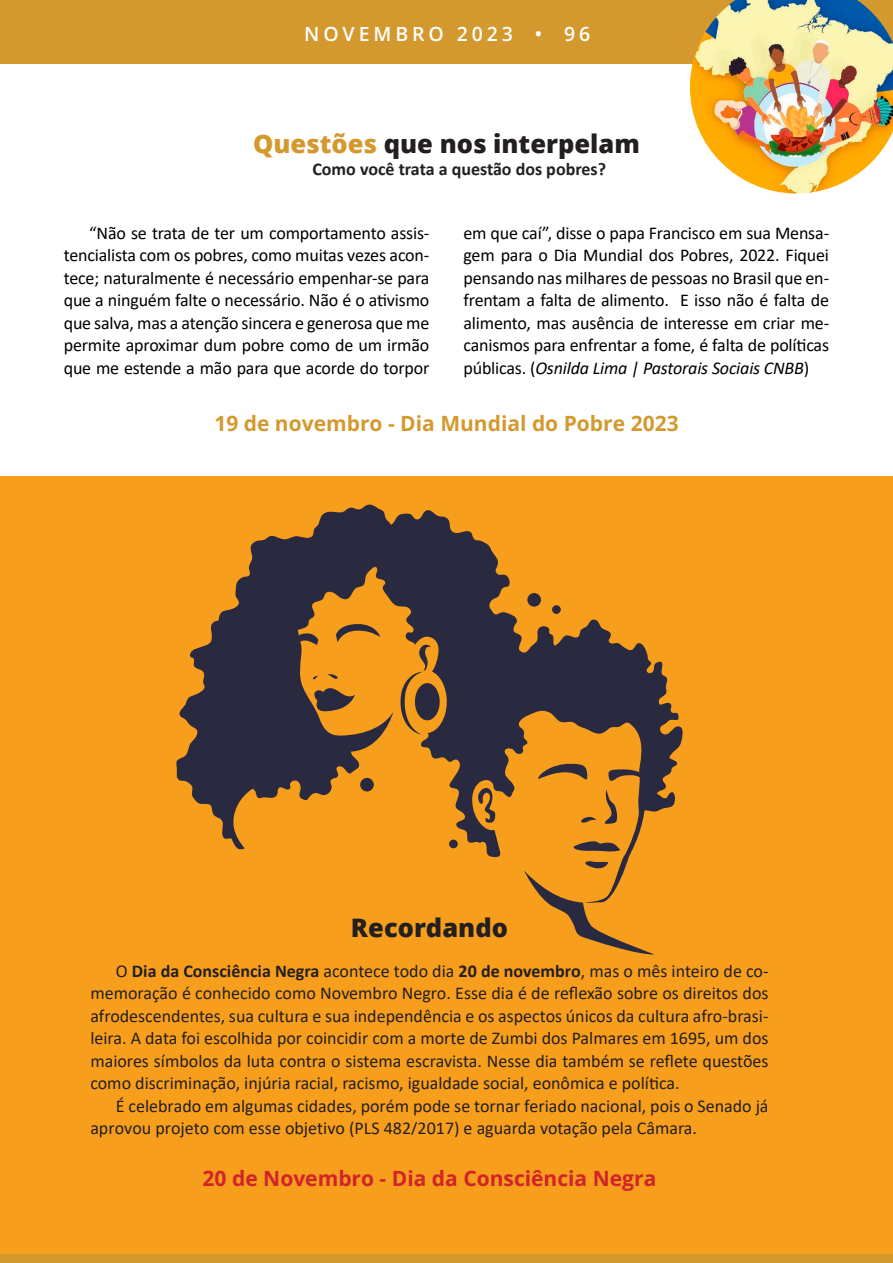
<style>
.page{position:relative;width:893px;height:1263px;background:#fff}
.page>*{position:absolute;margin:0;border:0;box-sizing:border-box;transform-origin:0 0}
.TITULO{font:800 25.5px "Open Sans";color:#231f20}
.data{font:700 21px "Open Sans";color:#d4992e}
.data-2{font:700 21px "Open Sans";color:#d1232a}
.TITULO_ESPAÇO{font:600 19.5px "Open Sans";letter-spacing:.2em;color:#fff}
.t1{font:18px/22.5px "Calibri";color:#231f20;text-align:justify}
.t2{font:18px/22.5px "Calibri";letter-spacing:-.01em;color:#000;text-align:justify}
.t3{font:700 18px "Calibri";color:#231f20}
.s1{color:#d4992e}
.s2{font-style:italic}
.s3{font-weight:700}
</style>
<div class="page">
<div style="left:0;top:476px;width:893px;height:787px;background:#f79e1c"></div>
<svg style="left:548px;top:903px;width:106px;height:52px"></svg>
<svg style="left:176px;top:504px;width:507px;height:399px"></svg>
<svg style="left:400px;top:644px;width:31px;height:90px"></svg>
<div style="left:0;top:0;width:893px;height:64px;background:#d4992e"></div>
<div style="left:0;top:1254px;width:893px;height:9px;background:#d4992e"></div>
<img style="left:690px;top:0;width:203px;height:193px">
<p class="TITULO_ESPAÇO" style="left:304px;top:21px;width:287px">NOVEMBRO 2023 • 96</p>
<p class="TITULO" style="left:253px;top:124px;width:388px"><span class="s1">Questões</span> que nos interpelam</p>
<p class="t3" style="left:312px;top:157px;width:295px">Como você trata a questão dos pobres?</p>
<p class="t2" style="left:64px;top:221px;width:367px;text-indent:26px">“Não se trata de ter um comportamento assis&shy;tencialista com os pobres, como muitas vezes acon&shy;tece; naturalmente é necessário empenhar-se para que a ninguém falte o necessário. Não é o ativismo que salva, mas a atenção sincera e generosa que me permite aproximar dum pobre como de um irmão que me estende a mão para que acorde do torpor</p>
<p class="t2" style="left:463px;top:221px;width:367px">em que caí”, disse o papa Francisco em sua Mensa&shy;gem para o Dia Mundial dos Pobres, 2022. Fiquei pensando nas milhares de pessoas no Brasil que en&shy;frentam a falta de alimento. E isso não é falta de alimento, mas ausência de interesse em criar me&shy;canismos para enfrentar a fome, é falta de políticas públicas. (<span class="s2">Osnilda Lima | Pastorais Sociais CNBB</span>)</p>
<p class="data" style="left:214px;top:409px;width:466px">19 de novembro - Dia Mundial do Pobre 2023</p>
<p class="TITULO" style="left:351px;top:909px;width:158px">Recordando</p>
<p class="t1" style="left:90px;top:959px;width:680px;text-indent:26px">O <span class="s3">Dia da Consciência Negra</span> acontece todo dia <span class="s3">20 de novembro</span>, mas o mês inteiro de co&shy;memoração é conhecido como Novembro Negro. Esse dia é de reflexão sobre os direitos dos afrodescendentes, sua cultura e sua independência e os aspectos únicos da cultura afro-brasi&shy;leira. A data foi escolhida por coincidir com a morte de Zumbi dos Palmares em 1695, um dos maiores símbolos da luta contra o sistema escravista. Nesse dia também se reflete questões como discriminação, injúria racial, racismo, igualdade social, eonômica e política.</p>
<p class="t1" style="left:90px;top:1094px;width:680px;text-indent:26px">É celebrado em algumas cidades, porém pode se tornar feriado nacional, pois o Senado já aprovou projeto com esse objetivo (PLS 482/2017) e aguarda votação pela Câmara.</p>
<p class="data-2" style="left:203px;top:1164px;width:455px">20 de Novembro - Dia da Consciência Negra</p>
</div>
